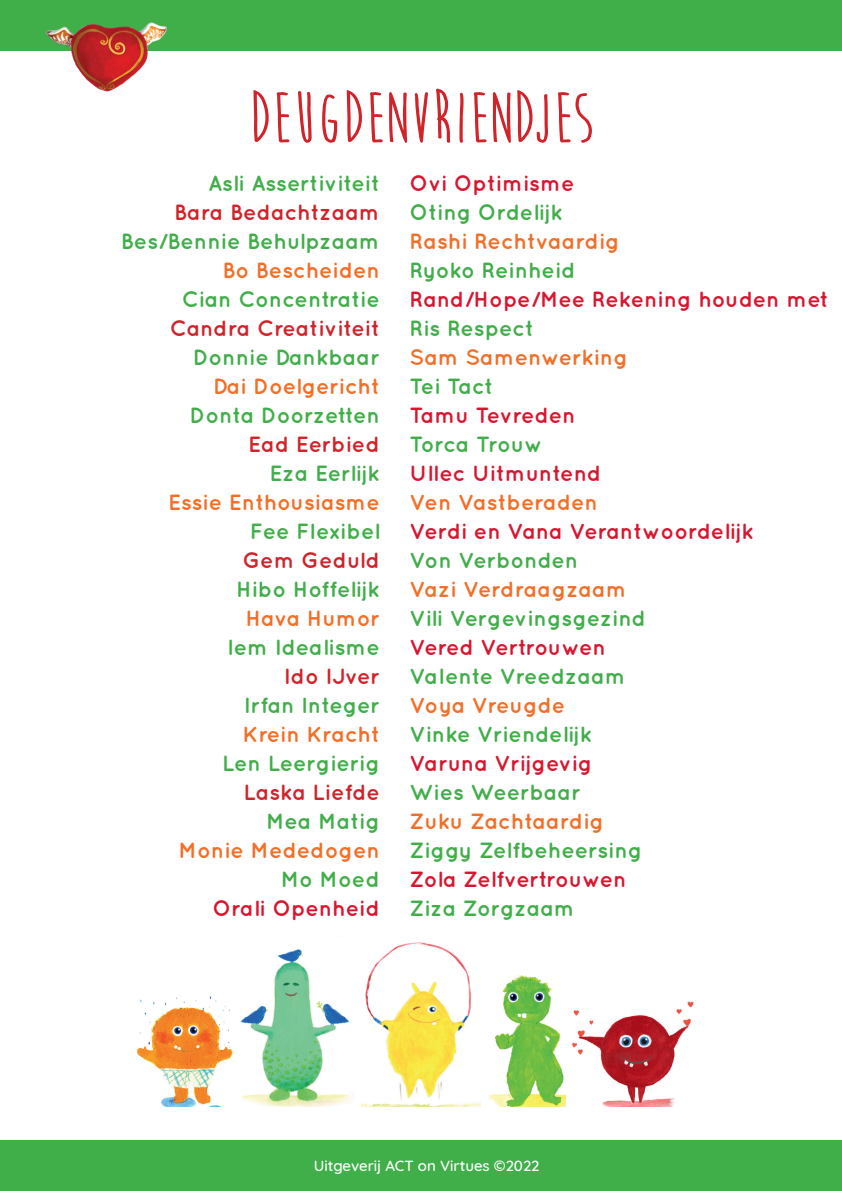
<style>
.page{position:relative;width:842px;height:1191px;background:#fff}
.page>*{position:absolute;margin:0;border:0;box-sizing:border-box;transform-origin:0 0}
.t1{font:700 73px "Moon Flower";color:#d1232a}
.t2{font:700 22px "Quicksand";color:#40ae49}
.t3{font:700 22px "Quicksand";color:#f36e27}
.t4{font:700 22px "Quicksand";color:#d91630}
.t5{font:700 22px "Quicksand";color:#d1232a}
.t6{font:700 22px "Quicksand";letter-spacing:-.02em;color:#d91630}
.t7{font:700 22px "Quicksand";letter-spacing:-.02em;color:#40ae49}
.t8{font:500 15px "Quicksand";color:#fff}
</style>
<div class="page">
<img style="left:480px;top:975px;width:86px;height:131px">
<div style="left:0;top:1140px;width:842px;height:51px;background:#40ae49"></div>
<img style="left:136px;top:996px;width:97px;height:110px">
<img style="left:572px;top:1001px;width:122px;height:105px">
<img style="left:361px;top:942px;width:119px;height:164px">
<img style="left:240px;top:949px;width:113px;height:157px">
<div style="left:0;top:0;width:842px;height:51px;background:#40ae49"></div>
<img style="left:46px;top:22px;width:121px;height:70px">
<p class="t1" style="left:249px;top:80px;width:345px">DEUGDENVRIENDJES</p>
<p class="t2" style="left:208px;top:170px;width:173px">Asli Assertiviteit</p>
<p class="t5" style="left:174px;top:199px;width:207px">Bara Bedachtzaam</p>
<p class="t2" style="left:121px;top:228px;width:260px">Bes/Bennie Behulpzaam</p>
<p class="t3" style="left:222px;top:257px;width:159px">Bo Bescheiden</p>
<p class="t2" style="left:182px;top:286px;width:200px">Cian Concentratie</p>
<p class="t5" style="left:170px;top:315px;width:212px">Candra Creativiteit</p>
<p class="t2" style="left:193px;top:344px;width:189px">Donnie Dankbaar</p>
<p class="t3" style="left:213px;top:373px;width:168px">Dai Doelgericht</p>
<p class="t2" style="left:190px;top:402px;width:192px">Donta Doorzetten</p>
<p class="t5" style="left:248px;top:431px;width:133px">Ead Eerbied</p>
<p class="t2" style="left:270px;top:460px;width:112px">Eza Eerlijk</p>
<p class="t3" style="left:168px;top:489px;width:213px">Essie Enthousiasme</p>
<p class="t2" style="left:250px;top:518px;width:132px">Fee Flexibel</p>
<p class="t5" style="left:242px;top:547px;width:139px">Gem Geduld</p>
<p class="t2" style="left:236px;top:576px;width:145px">Hibo Hoffelijk</p>
<p class="t3" style="left:246px;top:605px;width:136px">Hava Humor</p>
<p class="t2" style="left:227px;top:634px;width:154px">Iem Idealisme</p>
<p class="t5" style="left:284px;top:663px;width:98px">Ido IJver</p>
<p class="t2" style="left:244px;top:692px;width:138px">Irfan Integer</p>
<p class="t3" style="left:243px;top:721px;width:139px">Krein Kracht</p>
<p class="t2" style="left:222px;top:750px;width:159px">Len Leergierig</p>
<p class="t5" style="left:243px;top:779px;width:138px">Laska Liefde</p>
<p class="t2" style="left:266px;top:808px;width:115px">Mea Matig</p>
<p class="t3" style="left:179px;top:837px;width:203px">Monie Mededogen</p>
<p class="t2" style="left:281px;top:866px;width:101px">Mo Moed</p>
<p class="t4" style="left:212px;top:895px;width:169px">Orali Openheid</p>
<p class="t4" style="left:410px;top:170px;width:166px">Ovi Optimisme</p>
<p class="t2" style="left:410px;top:199px;width:155px">Oting Ordelijk</p>
<p class="t3" style="left:410px;top:228px;width:212px">Rashi Rechtvaardig</p>
<p class="t2" style="left:410px;top:257px;width:168px">Ryoko Reinheid</p>
<p class="t4" style="left:410px;top:286px;width:420px">Rand/Hope/Mee Rekening houden met</p>
<p class="t2" style="left:410px;top:315px;width:126px">Ris Respect</p>
<p class="t3" style="left:410px;top:344px;width:220px">Sam Samenwerking</p>
<p class="t2" style="left:410px;top:373px;width:85px">Tei Tact</p>
<p class="t4" style="left:410px;top:402px;width:167px">Tamu Tevreden</p>
<p class="t7" style="left:410px;top:431px;width:135px">Torca Trouw</p>
<p class="t4" style="left:410px;top:460px;width:193px">Ullec Uitmuntend</p>
<p class="t3" style="left:410px;top:489px;width:190px">Ven Vastberaden</p>
<p class="t4" style="left:410px;top:518px;width:346px">Verdi en Vana Verantwoordelijk</p>
<p class="t2" style="left:410px;top:547px;width:170px">Von Verbonden</p>
<p class="t3" style="left:410px;top:576px;width:219px">Vazi Verdraagzaam</p>
<p class="t2" style="left:410px;top:605px;width:238px">Vili Vergevingsgezind</p>
<p class="t6" style="left:410px;top:634px;width:198px">Vered Vertrouwen</p>
<p class="t2" style="left:410px;top:663px;width:217px">Valente Vreedzaam</p>
<p class="t3" style="left:410px;top:692px;width:157px">Voya Vreugde</p>
<p class="t2" style="left:410px;top:721px;width:184px">Vinke Vriendelijk</p>
<p class="t4" style="left:410px;top:750px;width:184px">Varuna Vrijgevig</p>
<p class="t2" style="left:410px;top:779px;width:173px">Wies Weerbaar</p>
<p class="t3" style="left:410px;top:808px;width:196px">Zuku Zachtaardig</p>
<p class="t2" style="left:410px;top:837px;width:234px">Ziggy Zelfbeheersing</p>
<p class="t4" style="left:410px;top:866px;width:219px">Zola Zelfvertrouwen</p>
<p class="t2" style="left:410px;top:895px;width:167px">Ziza Zorgzaam</p>
<p class="t8" style="left:314px;top:1153px;width:227px">Uitgeverij ACT on Virtues ©2022</p>
</div>
